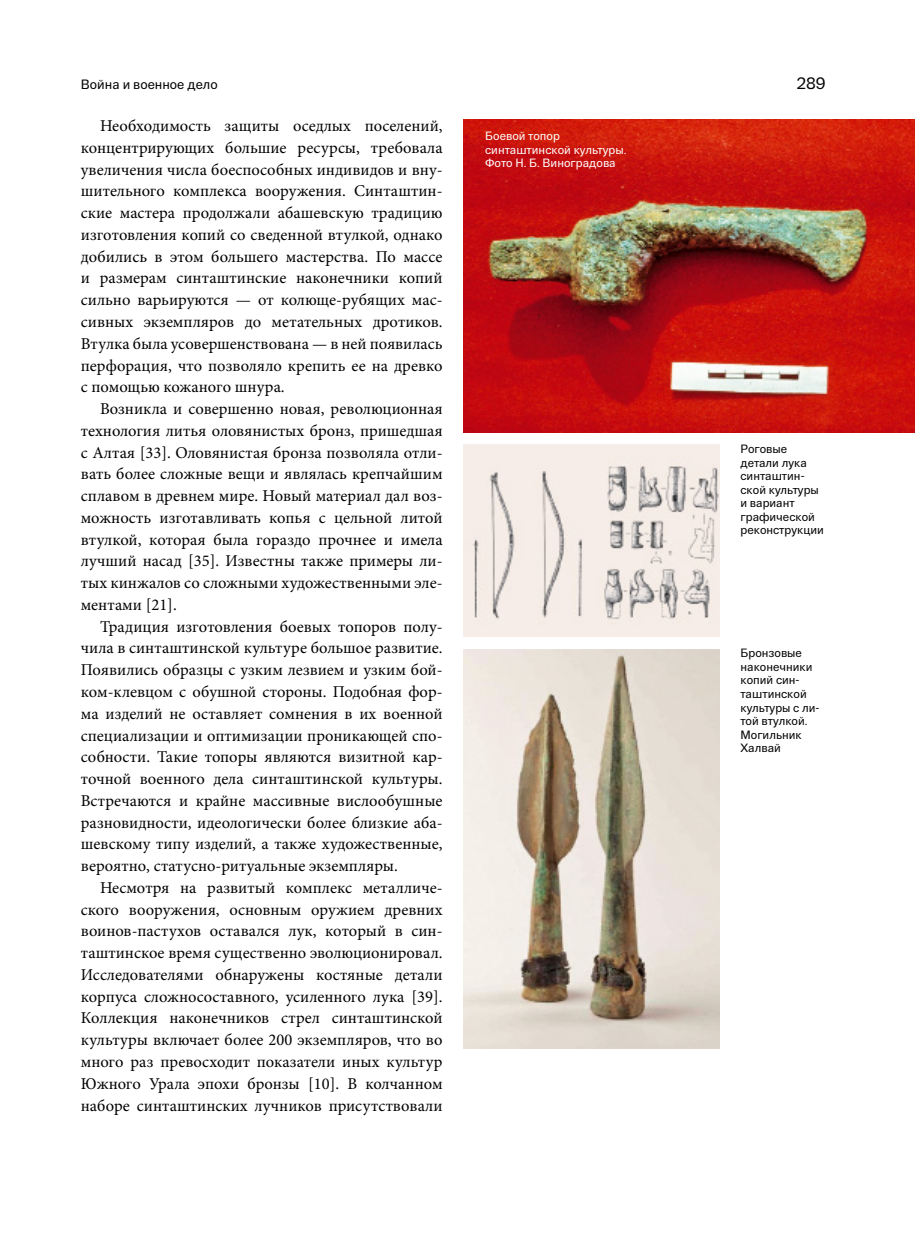
<style>
.page{position:relative;width:915px;height:1234px;background:#fff}
.page>*{position:absolute;margin:0;border:0;box-sizing:border-box;transform-origin:0 0}
.t1{font:16.5px/21.8px "Minion Pro";color:#000;text-align:justify}
.t2{font:16.5px "Trivia Sans";color:#000}
.t3{font:13.5px "Trivia Sans";color:#000}
.t4{font:12px/13.5px "Trivia Sans";color:#000}
.t5{font:12px/13.5px "Trivia Sans";color:#fff}
</style>
<div class="page">
<img style="left:463px;top:649px;width:256px;height:399px">
<img style="left:463px;top:119px;width:451px;height:313px">
<img style="left:463px;top:445px;width:256px;height:191px">
<p class="t3" style="left:81px;top:77px;width:138px">Война и военное дело</p>
<p class="t2" style="left:796px;top:75px;width:31px">289</p>
<p class="t1" style="left:81px;top:115px;width:363px;text-indent:19px">Необходимость защиты оседлых поселений, концентрирующих большие ресурсы, требовала увеличения числа боеспособных индивидов и вну&shy;шительного комплекса вооружения. Синташтин&shy;ские мастера продолжали абашевскую традицию изготовления копий со сведенной втулкой, однако добились в этом большего мастерства. По массе и размерам синташтинские наконечники копий сильно варьируются — от колюще-рубящих мас&shy;сивных экземпляров до метательных дротиков.<br>Втулка была усовершенствована — в ней появилась перфорация, что позволяло крепить ее на древко с помощью кожаного шнура.</p>
<p class="t1" style="left:81px;top:398px;width:363px;text-indent:19px">Возникла и совершенно новая, революционная технология литья оловянистых бронз, пришедшая с Алтая [33]. Оловянистая бронза позволяла отли&shy;вать более сложные вещи и являлась крепчайшим сплавом в древнем мире. Новый материал дал воз&shy;можность изготавливать копья с цельной литой втулкой, которая была гораздо прочнее и имела лучший насад [35]. Известны также примеры ли&shy;тых кинжалов со сложными художественными эле&shy;ментами [21].</p>
<p class="t1" style="left:81px;top:615px;width:363px;text-indent:19px">Традиция изготовления боевых топоров полу&shy;чила в синташтинской культуре большое развитие.<br>Появились образцы с узким лезвием и узким бой&shy;ком-клевцом с обушной стороны. Подобная фор&shy;ма изделий не оставляет сомнения в их военной специализации и оптимизации проникающей спо&shy;собности. Такие топоры являются визитной кар&shy;точной военного дела синташтинской культуры.<br>Встречаются и крайне массивные вислообушные разновидности, идеологически более близкие аба&shy;шевскому типу изделий, а также художественные, вероятно, статусно-ритуальные экземпляры.</p>
<p class="t1" style="left:81px;top:876px;width:363px;text-indent:19px">Несмотря на развитый комплекс металличе&shy;ского вооружения, основным оружием древних воинов-пастухов оставался лук, который в син&shy;таштинское время существенно эволюционировал.<br>Исследователями обнаружены костяные детали корпуса сложносоставного, усиленного лука [39].<br>Коллекция наконечников стрел синташтинской культуры включает более 200 экземпляров, что во много раз превосходит показатели иных культур Южного Урала эпохи бронзы [10]. В колчанном наборе синташтинских лучников присутствовали</p>
<p class="t5" style="left:485px;top:130px;width:143px">Боевой топор синташтинской культуры.<br>Фото Н. Б. Виноградова</p>
<p class="t4" style="left:740px;top:442px;width:85px">Роговые детали лука синташтин&shy;ской культуры и вариант графической реконструкции</p>
<p class="t4" style="left:740px;top:646px;width:80px">Бронзовые наконечники копий син&shy;таштинской культуры с ли&shy;той втулкой.<br>Могильник<br>Халвай</p>
</div>
